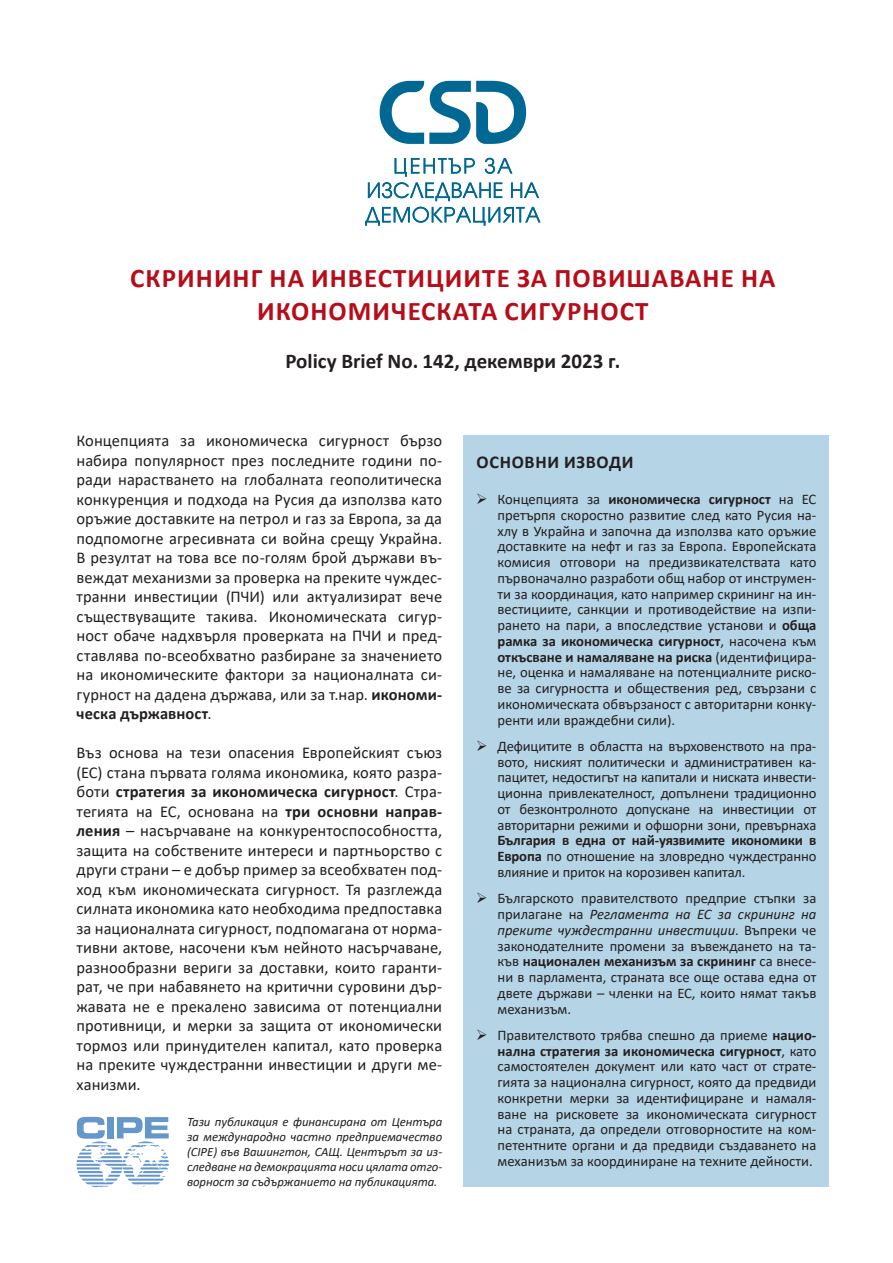
<style>
.page{position:relative;width:893px;height:1263px;background:#fff}
.page>*{position:absolute;margin:0;border:0;box-sizing:border-box;transform-origin:0 0}
.t1{font:700 27px/32.4px "Calibri";letter-spacing:.04em;color:#b50e1a;text-align:center}
.t2{font:700 21px "Calibri";color:#231f20}
.t3{font:700 18px "Calibri";letter-spacing:.04em;color:#231f20}
.t4{font:16.5px/19.5px "Calibri";letter-spacing:.005em;color:#231f20;text-align:justify}
.t5{font:14.7px/15.8px "Calibri";color:#231f20;text-align:justify}
.t6{font:italic 12.75px/15px "Calibri";letter-spacing:-.005em;color:#231f20;text-align:justify}
.s1{font-weight:700}
.s2{font-style:italic}
</style>
<div class="page">
<svg style="left:380px;top:81px;width:146px;height:63px"></svg>
<svg style="left:368px;top:158px;width:171px;height:43px"></svg>
<svg style="left:365px;top:207px;width:176px;height:19px"></svg>
<div style="left:463px;top:435px;width:366px;height:751px;background:#b5d4e5"></div>
<svg style="left:77px;top:1117px;width:92px;height:70px"></svg>
<p class="t1" style="left:130px;top:262px;width:647px">СКРИНИНГ НА ИНВЕСТИЦИИТЕ ЗА ПОВИШАВАНЕ НА<br>ИКОНОМИЧЕСКАТА СИГУРНОСТ</p>
<p class="t2" style="left:285px;top:346px;width:336px">Policy Brief No. 142, декември 2023 г.</p>
<p class="t4" style="left:77px;top:431px;width:367px">Концепцията за икономическа сигурност бързо набира популярност през последните години по&shy;ради нарастването на глобалната геополитическа конкуренция и подхода на Русия да използва като оръжие доставките на петрол и газ за Европа, за да подпомогне агресивната си война срещу Украйна.<br>В резултат на това все по-голям брой държави въ&shy;веждат механизми за проверка на преките чуждес&shy;транни инвестиции (ПЧИ) или актуализират вече съществуващите такива. Икономическата сигур&shy;ност обаче надхвърля проверката на ПЧИ и пред&shy;ставлява по-всеобхватно разбиране за значението на икономическите фактори за националната си&shy;гурност на дадена държава, или за т.нар. <span class="s1">икономи&shy;ческа държавност</span>.</p>
<p class="t4" style="left:77px;top:743px;width:367px">Въз основа на тези опасения Европейският съюз (ЕС) стана първата голяма икономика, която разра&shy;боти <span class="s1">стратегия за икономическа сигурност</span>. Стра&shy;тегията на ЕС, основана на <span class="s1">три основни направ&shy;ления</span> – насърчаване на конкурентоспособността, защита на собствените интереси и партньорство с други страни – е добър пример за всеобхватен под&shy;ход към икономическата сигурност. Тя разглежда силната икономика като необходима предпоставка за националната сигурност, подпомагана от норма&shy;тивни актове, насочени към нейното насърчаване, разнообразни вериги за доставки, които гаранти&shy;рат, че при набавянето на критични суровини дър&shy;жавата не е прекалено зависима от потенциални противници, и мерки за защита от икономически тормоз или принудителен капитал, като проверка на преките чуждестранни инвестиции и други ме&shy;ханизми.</p>
<p class="t6" style="left:187px;top:1114px;width:257px">Тази публикация е финансирана от Центъра за международно частно предприемачество (CIPE) във Вашингтон, САЩ. Центърът за из&shy;следване на демокрацията носи цялата отго&shy;ворност за съдържанието на публикацията.</p>
<p class="t3" style="left:477px;top:449px;width:158px">ОСНОВНИ ИЗВОДИ</p>
<p class="t5" style="left:497px;top:491px;width:320px;text-indent:-21px">➢ Концепцията за <span class="s1">икономическа сигурност</span> на ЕС претърпя скоростно развитие след като Русия на&shy;хлу в Украйна и започна да използва като оръжие доставките на нефт и газ за Европа. Европейската комисия отговори на предизвикателствата като първоначално разработи общ набор от инструмен&shy;ти за координация, като например скрининг на ин&shy;вестициите, санкции и противодействие на изпи&shy;рането на пари, а впоследствие установи и <span class="s1">обща рамка за икономическа сигурност</span>, насочена към <span class="s1">откъсване и намаляване на риска</span> (идентифицира&shy;не, оценка и намаляване на потенциалните риско&shy;ве за сигурността и обществения ред, свързани с икономическата обвързаност с авторитарни конку&shy;ренти или враждебни сили).</p>
<p class="t5" style="left:497px;top:738px;width:320px;text-indent:-21px">➢ Дефицитите в областта на върховенството на пра&shy;вото, ниският политически и административен ка&shy;пацитет, недостигът на капитали и ниската инвести&shy;ционна привлекателност, допълнени традиционно от безконтролното допускане на инвестиции от авторитарни режими и офшорни зони, превърнаха <span class="s1">България в една от най-уязвимите икономики в Европа</span> по отношение на зловредно чуждестранно влияние и приток на корозивен капитал.</p>
<p class="t5" style="left:497px;top:890px;width:320px;text-indent:-21px">➢ Българското правителството предприе стъпки за прилагане на <span class="s2">Регламента на ЕС за скрининг на преките чуждестранни инвестиции</span>. Въпреки че законодателните промени за въвеждането на та&shy;къв <span class="s1">национален механизъм за скрининг</span> са внесе&shy;ни в парламента, страната все още остава една от двете държави – членки на ЕС, които нямат такъв механизъм.</p>
<p class="t5" style="left:497px;top:1027px;width:320px;text-indent:-21px">➢ Правителството трябва спешно да приеме <span class="s1">нацио&shy;нална стратегия за икономическа сигурност</span>, като самостоятелен документ или като част от страте&shy;гията за национална сигурност, която да предвиди конкретни мерки за идентифициране и намаля&shy;ване на рисковете за икономическата сигурност на страната, да определи отговорностите на ком&shy;петентните органи и да предвиди създаването на механизъм за координиране на техните дейности.</p>
</div>
